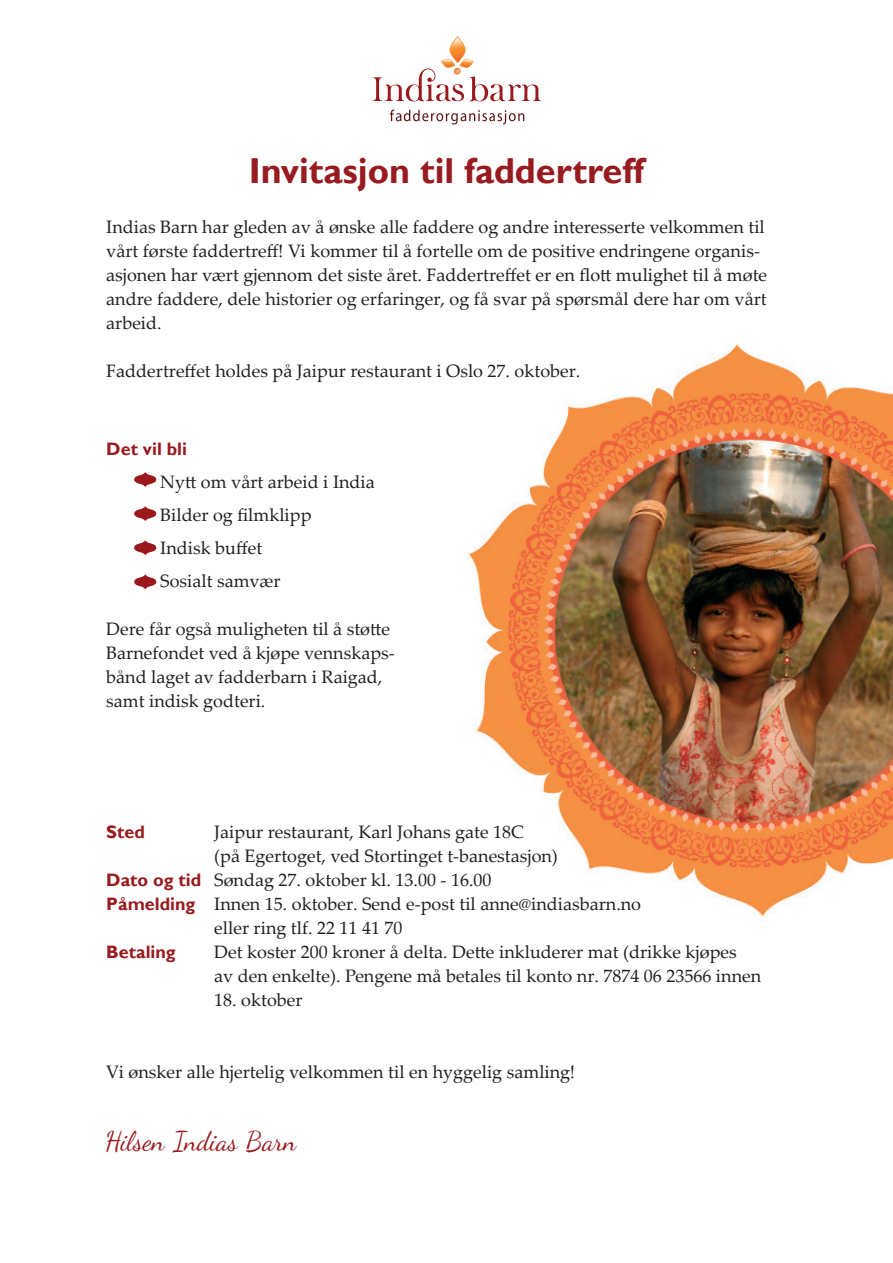
<style>
.page{position:relative;width:893px;height:1263px;background:#fff}
.page>*{position:absolute;margin:0;border:0;box-sizing:border-box;transform-origin:0 0}
.t1{font:700 36px "Gill Sans";color:#981b1f}
.t2{font:27px "Dancing Script OT";color:#981b1f}
.t3{font:18px/24px "Palatino Linotype";color:#231f20}
.t4{font:700 18px "Gill Sans";color:#981b1f}
.s1{font-family:"Gill Sans";font-weight:700;color:#981b1f}
</style>
<div class="page">
<img style="left:468px;top:344px;width:425px;height:575px">
<svg style="left:372px;top:36px;width:169px;height:66px"></svg>
<svg style="left:390px;top:110px;width:134px;height:15px"></svg>
<svg style="left:134px;top:540px;width:22px;height:15px"></svg>
<svg style="left:134px;top:506px;width:22px;height:15px"></svg>
<svg style="left:134px;top:472px;width:22px;height:15px"></svg>
<svg style="left:134px;top:574px;width:22px;height:15px"></svg>
<p class="t1" style="left:249px;top:149px;width:397px">Invitasjon til faddertreff</p>
<p class="t3" style="left:106px;top:215px;width:662px">Indias Barn har gleden av å ønske alle faddere og andre interesserte velkommen til vårt første faddertreff! Vi kommer til å fortelle om de positive endringene organis&shy;asjonen har vært gjennom det siste året. Faddertreffet er en flott mulighet til å møte andre faddere, dele historier og erfaringer, og få svar på spørsmål dere har om vårt arbeid.</p>
<p class="t3" style="left:106px;top:359px;width:476px">Faddertreffet holdes på Jaipur restaurant i Oslo 27. oktober.</p>
<p class="t4" style="left:106px;top:438px;width:82px">Det vil bli</p>
<p class="t3" style="left:160px;top:469px;width:216px">Nytt om vårt arbeid i India</p>
<p class="t3" style="left:160px;top:502px;width:153px">Bilder og filmklipp</p>
<p class="t3" style="left:160px;top:535px;width:103px">Indisk buffet</p>
<p class="t3" style="left:160px;top:568px;width:122px">Sosialt samvær</p>
<p class="t3" style="left:106px;top:616px;width:290px">Dere får også muligheten til å støtte<br>Barnefondet ved å kjøpe vennskaps&shy;bånd laget av fadderbarn i Raigad, samt indisk godteri.</p>
<p class="t4" style="left:106px;top:821px;width:40px">Sted</p>
<p class="t3" style="left:214px;top:819px;width:311px">Jaipur restaurant, Karl Johans gate 18C</p>
<p class="t3" style="left:214px;top:843px;width:345px">(på Egertoget, ved Stortinget t-banestasjon)</p>
<p class="t3" style="left:106px;top:867px;width:387px"><span class="s1">Dato og tid</span> Søndag 27. oktober kl. 13.00 - 16.00</p>
<p class="t3" style="left:106px;top:891px;width:536px"><span class="s1">Påmelding</span> Innen 15. oktober. Send e-post til anne@indiasbarn.no</p>
<p class="t3" style="left:214px;top:915px;width:190px">eller ring tlf. 22 11 41 70</p>
<p class="t4" style="left:106px;top:941px;width:71px">Betaling</p>
<p class="t3" style="left:214px;top:939px;width:548px">Det koster 200 kroner å delta. Dette inkluderer mat (drikke kjøpes<br>av den enkelte). Pengene må betales til konto nr. 7874 06 23566 innen</p>
<p class="t3" style="left:214px;top:987px;width:90px">18. oktober</p>
<p class="t3" style="left:106px;top:1059px;width:470px">Vi ønsker alle hjertelig velkommen til en hyggelig samling!</p>
<p class="t2" style="left:106px;top:1125px;width:192px">Hilsen Indias Barn</p>
</div>
